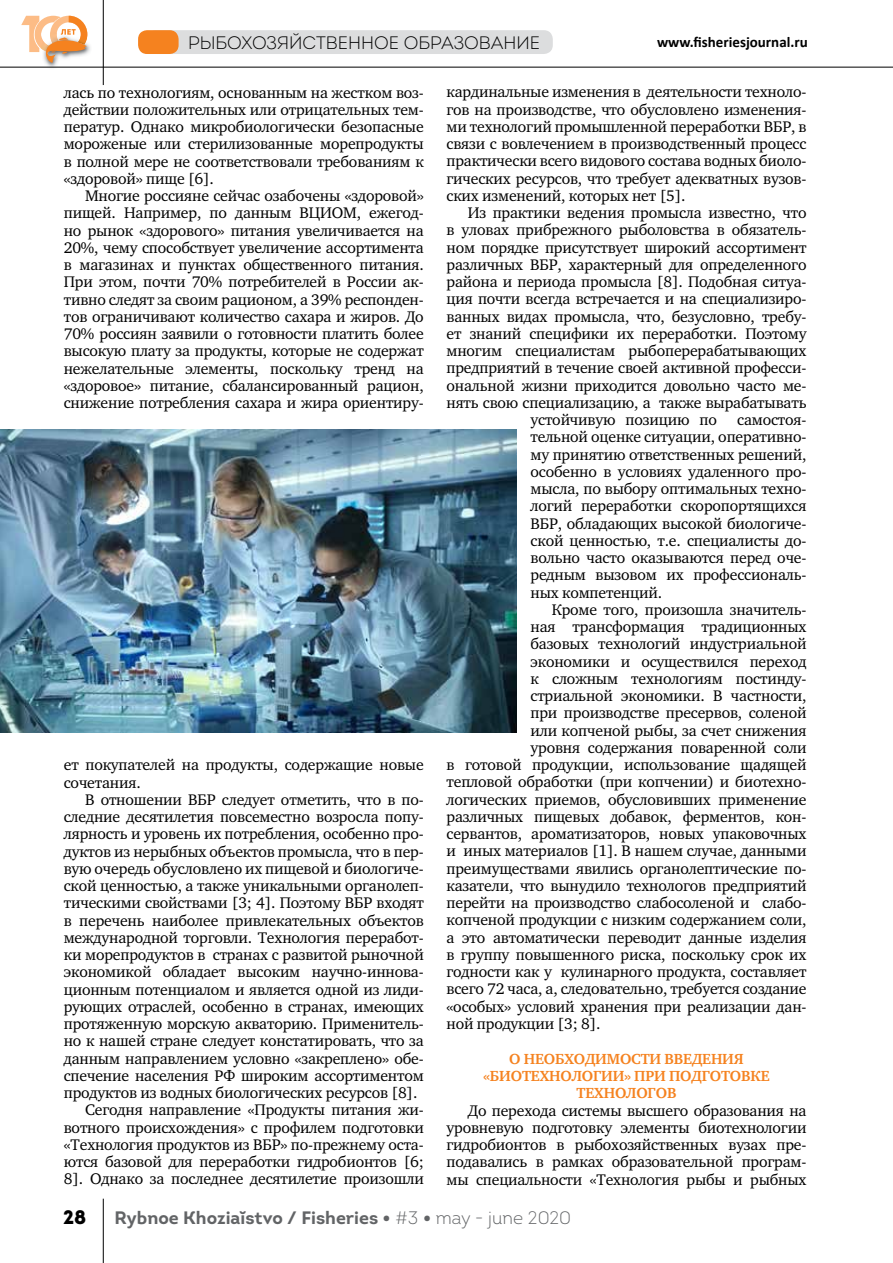
<style>
.page{position:relative;width:893px;height:1263px;background:#fff}
.page>*{position:absolute;margin:0;border:0;box-sizing:border-box;transform-origin:0 0}
.t1{font:19.5px "Intro Black Caps";color:#000}
.t2{font:700 18px "Intro";color:#626466}
.t3{font:300 18px "Intro";color:#000}
.t4{font:15.75px/17.2px "Charter ITCC";letter-spacing:-.01em;color:#000;text-align:justify}
.t5{font:700 15px/17.2px "Charter ITCC";letter-spacing:-.01em;color:#f5821f;text-align:center}
.t6{font:700 15px "Calibri";color:#000}
.s1{font-family:"PT Sans"}
.s2{font-weight:300}
</style>
<div class="page">
<img style="left:41px;top:33px;width:52px;height:34px">
<svg style="left:21px;top:16px;width:66px;height:47px"></svg>
<hr style="left:103px;top:0;width:1px;height:85px;background:#000">
<div style="left:147px;top:30px;width:406px;height:24px;background:#dcddde;border-radius:9px"></div>
<div style="left:138px;top:30px;width:41px;height:24px;background:#f5821f;border-radius:9px"></div>
<hr style="left:0;top:67px;width:893px;height:1px;background:#000">
<hr style="left:103px;top:1199px;width:1px;height:64px;background:#000">
<img style="left:0;top:430px;width:517px;height:303px">
<p class="t3" style="left:188px;top:32px;width:353px">РЫБОХОЗЯЙСТВЕННОЕ ОБРАЗОВАНИЕ</p>
<p class="t6" style="left:657px;top:31px;width:152px">www.fisheriesjournal.ru</p>
<p class="t4" style="left:64px;top:84px;width:362px">лась по технологиям, основанным на жестком воз&shy;действии положительных или отрицательных тем&shy;ператур. Однако микробиологически безопасные мороженые или стерилизованные морепродукты в полной мере не соответствовали требованиям к «здоровой» пище [6].</p>
<p class="t4" style="left:64px;top:187px;width:362px;text-indent:21px">Многие россияне сейчас озабочены «здоровой» пищей. Например, по данным ВЦИОМ, ежегод&shy;но рынок «здорового» питания увеличивается на 20%, чему способствует увеличение ассортимента в магазинах и пунктах общественного питания.<br>При этом, почти 70% потребителей в России ак&shy;тивно следят за своим рационом, а 39% респонден&shy;тов ограничивают количество сахара и жиров. До 70% россиян заявили о готовности платить более высокую плату за продукты, которые не содержат нежелательные элементы, поскольку тренд на «здоровое» питание, сбалансированный рацион, снижение потребления сахара и жира ориентиру-</p>
<p class="t4" style="left:64px;top:757px;width:362px">ет покупателей на продукты, содержащие новые сочетания.</p>
<p class="t4" style="left:85px;top:791px;width:340px">В отношении ВБР следует отметить, что в по-</p>
<p class="t4" style="left:64px;top:808px;width:362px">следние десятилетия повсеместно возросла попу-</p>
<p class="t4" style="left:64px;top:826px;width:362px">лярность и уровень их потребления, особенно про-</p>
<p class="t4" style="left:64px;top:843px;width:362px">дуктов из нерыбных объектов промысла, что в пер-</p>
<p class="t4" style="left:64px;top:860px;width:361px">вую очередь обусловлено их пищевой и биологиче-</p>
<p class="t4" style="left:64px;top:877px;width:362px">ской ценностью, а также уникальными органолеп-</p>
<p class="t4" style="left:64px;top:895px;width:362px">тическими свойствами [3; 4]. Поэтому ВБР входят</p>
<p class="t4" style="left:64px;top:912px;width:362px">в перечень наиболее привлекательных объектов</p>
<p class="t4" style="left:64px;top:929px;width:362px">международной торговли. Технология переработ-</p>
<p class="t4" style="left:64px;top:946px;width:362px">ки морепродуктов в странах с развитой рыночной</p>
<p class="t4" style="left:64px;top:963px;width:362px">экономикой обладает высоким научно-иннова-</p>
<p class="t4" style="left:64px;top:981px;width:362px">ционным потенциалом и является одной из лиди-</p>
<p class="t4" style="left:64px;top:998px;width:362px">рующих отраслей, особенно в странах, имеющих</p>
<p class="t4" style="left:64px;top:1015px;width:362px">протяженную морскую акваторию. Применитель-</p>
<p class="t4" style="left:64px;top:1032px;width:362px">но к нашей стране следует констатировать, что за</p>
<p class="t4" style="left:64px;top:1050px;width:362px">данным направлением условно «закреплено» обе-</p>
<p class="t4" style="left:64px;top:1067px;width:362px">спечение населения РФ широким ассортиментом</p>
<p class="t4" style="left:64px;top:1084px;width:355px">продуктов из водных биологических ресурсов [8].</p>
<p class="t4" style="left:85px;top:1101px;width:340px">Сегодня направление «Продукты питания жи-</p>
<p class="t4" style="left:64px;top:1119px;width:362px">вотного происхождения» с профилем подготовки</p>
<p class="t4" style="left:64px;top:1136px;width:362px">«Технология продуктов из ВБР» по-прежнему оста-</p>
<p class="t4" style="left:64px;top:1153px;width:362px">ются базовой для переработки гидробионтов [6;</p>
<p class="t4" style="left:64px;top:1170px;width:362px">8]. Однако за последнее десятилетие произошли</p>
<p class="t4" style="left:446px;top:84px;width:362px">кардинальные изменения в деятельности техноло&shy;гов на производстве, что обусловлено изменения&shy;ми технологий промышленной переработки ВБР, в связи с вовлечением в производственный процесс практически всего видового состава водных биоло&shy;гических ресурсов, что требует адекватных вузов&shy;ских изменений, которых нет [5].</p>
<p class="t4" style="left:468px;top:204px;width:340px">Из практики ведения промысла известно, что</p>
<p class="t4" style="left:446px;top:222px;width:362px">в уловах прибрежного рыболовства в обязатель-</p>
<p class="t4" style="left:446px;top:239px;width:362px">ном порядке присутствует широкий ассортимент</p>
<p class="t4" style="left:446px;top:256px;width:362px">различных ВБР, характерный для определенного</p>
<p class="t4" style="left:446px;top:273px;width:362px">района и периода промысла [8]. Подобная ситуа-</p>
<p class="t4" style="left:446px;top:291px;width:362px">ция почти всегда встречается и на специализиро-</p>
<p class="t4" style="left:446px;top:308px;width:362px">ванных видах промысла, что, безусловно, требу-</p>
<p class="t4" style="left:446px;top:325px;width:362px">ет знаний специфики их переработки. Поэтому</p>
<p class="t4" style="left:446px;top:342px;width:362px">многим специалистам рыбоперерабатывающих</p>
<p class="t4" style="left:446px;top:360px;width:362px">предприятий в течение своей активной професси-</p>
<p class="t4" style="left:446px;top:377px;width:362px">ональной жизни приходится довольно часто ме-</p>
<p class="t4" style="left:446px;top:394px;width:362px">нять свою специализацию, а также вырабатывать</p>
<p class="t4" style="left:530px;top:411px;width:188px">устойчивую позицию по</p>
<p class="t4" style="left:530px;top:411px;width:278px;text-indent:207px">самостоя&shy;тельной оценке ситуации, оперативно&shy;му принятию ответственных решений, особенно в условиях удаленного про&shy;мысла, по выбору оптимальных техно&shy;логий переработки скоропортящихся ВБР, обладающих высокой биологиче&shy;ской ценностью, т.е. специалисты до&shy;вольно часто оказываются перед оче&shy;редным вызовом их профессиональ&shy;ных компетенций.</p>
<p class="t4" style="left:552px;top:601px;width:256px">Кроме того, произошла значитель-</p>
<p class="t4" style="left:530px;top:618px;width:278px">ная трансформация традиционных</p>
<p class="t4" style="left:530px;top:636px;width:278px">базовых технологий индустриальной</p>
<p class="t4" style="left:530px;top:653px;width:278px">экономики и осуществился переход</p>
<p class="t4" style="left:530px;top:670px;width:278px">к сложным технологиям постинду-</p>
<p class="t4" style="left:530px;top:687px;width:278px">стриальной экономики. В частности,</p>
<p class="t4" style="left:530px;top:705px;width:278px">при производстве пресервов, соленой</p>
<p class="t4" style="left:530px;top:722px;width:278px">или копченой рыбы, за счет снижения</p>
<p class="t4" style="left:530px;top:739px;width:278px">уровня содержания поваренной соли</p>
<p class="t4" style="left:446px;top:756px;width:362px">в готовой продукции, использование щадящей</p>
<p class="t4" style="left:446px;top:774px;width:362px">тепловой обработки (при копчении) и биотехно-</p>
<p class="t4" style="left:446px;top:791px;width:362px">логических приемов, обусловивших применение</p>
<p class="t4" style="left:446px;top:808px;width:362px">различных пищевых добавок, ферментов, кон-</p>
<p class="t4" style="left:446px;top:825px;width:362px">сервантов, ароматизаторов, новых упаковочных</p>
<p class="t4" style="left:446px;top:843px;width:362px">и иных материалов [1]. В нашем случае, данными</p>
<p class="t4" style="left:446px;top:860px;width:362px">преимуществами явились органолептические по-</p>
<p class="t4" style="left:446px;top:877px;width:362px">казатели, что вынудило технологов предприятий</p>
<p class="t4" style="left:446px;top:894px;width:361px">перейти на производство слабосоленой и слабо-</p>
<p class="t4" style="left:446px;top:912px;width:362px">копченой продукции с низким содержанием соли,</p>
<p class="t4" style="left:446px;top:929px;width:362px">а это автоматически переводит данные изделия</p>
<p class="t4" style="left:446px;top:946px;width:362px">в группу повышенного риска, поскольку срок их</p>
<p class="t4" style="left:446px;top:963px;width:361px">годности как у кулинарного продукта, составляет</p>
<p class="t4" style="left:446px;top:980px;width:362px">всего 72 часа, а, следовательно, требуется создание</p>
<p class="t4" style="left:446px;top:998px;width:362px">«особых» условий хранения при реализации дан-</p>
<p class="t4" style="left:446px;top:1015px;width:156px">ной продукции [3; 8].</p>
<p class="t5" style="left:483px;top:1050px;width:288px">О НЕОБХОДИМОСТИ ВВЕДЕНИЯ «БИОТЕХНОЛОГИИ» ПРИ ПОДГОТОВКЕ<br>ТЕХНОЛОГОВ</p>
<p class="t4" style="left:446px;top:1102px;width:362px;text-indent:21px">До перехода системы высшего образования на уровневую подготовку элементы биотехнологии гидробионтов в рыбохозяйственных вузах пре&shy;подавались в рамках образовательной програм&shy;мы специальности «Технология рыбы и рыбных</p>
<p class="t1" style="left:63px;top:1204px;width:25px">28</p>
<p class="t2" style="left:115px;top:1206px;width:458px">Rybnoe Khoziaĭstvo / Fisheries <span class="s1">•</span> <span class="s2">#3</span> <span class="s1">•</span> <span class="s2">may - june 2020</span></p>
</div>
